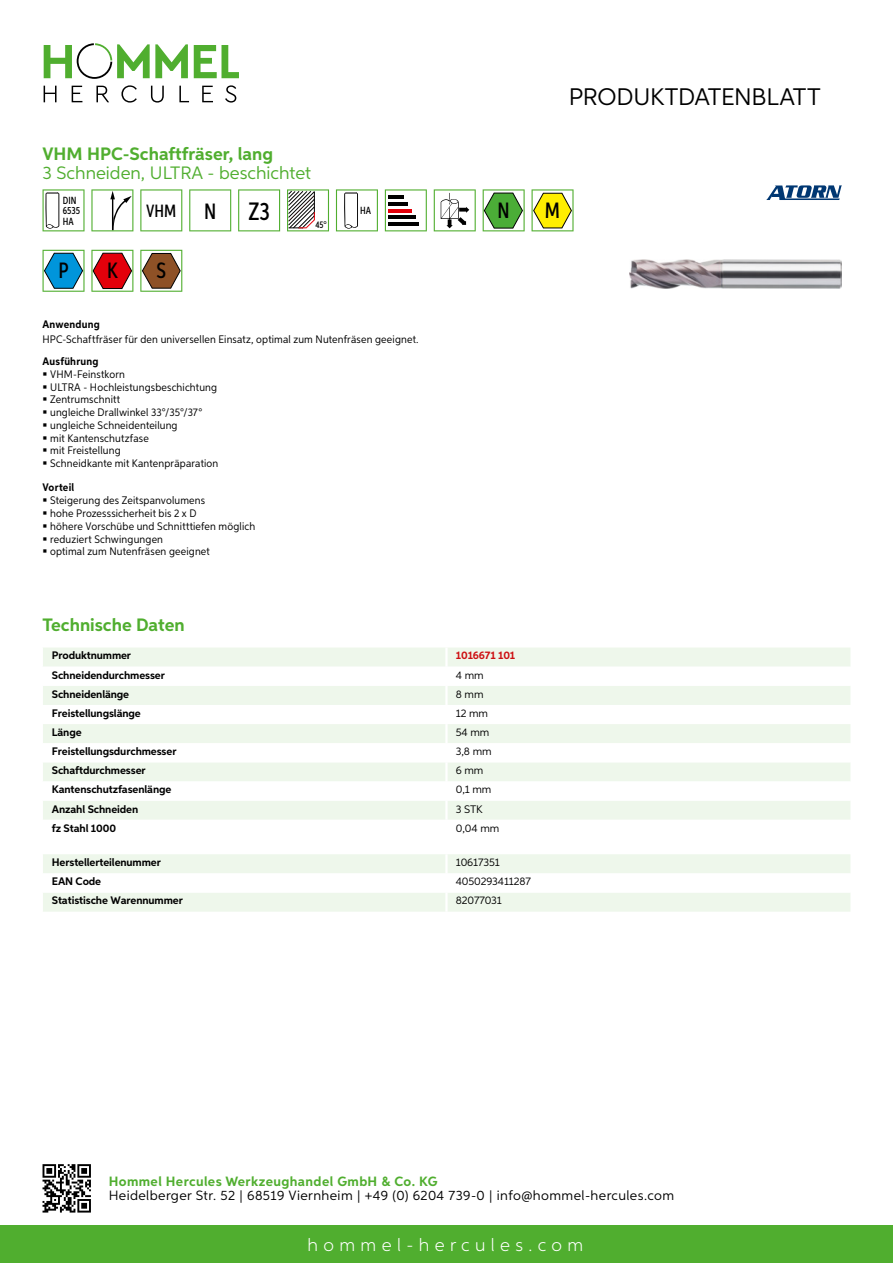
<style>
.page{position:relative;width:893px;height:1263px;background:#fff}
.page>*{position:absolute;margin:0;border:0;box-sizing:border-box;transform-origin:0 0}
.t1{font:500 25.2px "Aspira XX Nar";color:#000}
.t2{font:24px "Aspira";letter-spacing:-.01em;color:#000}
.t3{font:500 22.2px "Aspira XX Nar";color:#000}
.t4{font:700 18px "Aspira";color:#50ae2f}
.t5{font:18px "Aspira";color:#50ae2f}
.t6{font:300 18px "Aspira";letter-spacing:.3em;color:#fff}
.t7{font:500 17.85px "Aspira XX Nar";color:#000}
.t8{font:13.5px "Aspira";letter-spacing:.03em;color:#000}
.t9{font:700 13.5px "Aspira";letter-spacing:.03em;color:#50ae2f}
.t10{font:10.95px/12.8px "Aspira Nar";letter-spacing:.015em;color:#000}
.t11{font:700 10.95px "Aspira";letter-spacing:-.01em;color:#000}
.t12{font:10.95px "Aspira";letter-spacing:-.01em;color:#000}
.t13{font:700 10.95px "Aspira Nar";letter-spacing:.02em;color:#000}
.t14{font:700 10.95px "Aspira";letter-spacing:-.01em;color:#cd1013}
.t15{font:500 10.35px/10.4px "Aspira XX Nar";color:#000}
.t16{font:500 9.6px "Aspira XX Nar";color:#000}
.s1{font-size:22.2px}
</style>
<div class="page">
<div style="left:0;top:1226px;width:893px;height:37px;background:#50ae2f"></div>
<svg style="left:43px;top:1164px;width:48px;height:48px"></svg>
<svg style="left:194px;top:45px;width:45px;height:33px"></svg>
<svg style="left:44px;top:43px;width:144px;height:36px"></svg>
<svg style="left:44px;top:86px;width:13px;height:16px"></svg>
<svg style="left:72px;top:86px;width:10px;height:16px"></svg>
<svg style="left:96px;top:86px;width:13px;height:16px"></svg>
<svg style="left:121px;top:85px;width:16px;height:18px"></svg>
<svg style="left:151px;top:86px;width:13px;height:17px"></svg>
<svg style="left:179px;top:86px;width:10px;height:16px"></svg>
<svg style="left:202px;top:86px;width:11px;height:16px"></svg>
<svg style="left:225px;top:85px;width:11px;height:18px"></svg>
<div style="left:43px;top:648px;width:807px;height:18px;background:#eef7eb"></div>
<svg style="left:43px;top:686px;width:807px;height:134px;fill:#eef7eb"></svg>
<hr style="left:445px;top:647px;width:3px;height:20px;background:#fff">
<hr style="left:445px;top:686px;width:3px;height:19px;background:#fff">
<hr style="left:445px;top:705px;width:3px;height:19px;background:#fff">
<hr style="left:445px;top:724px;width:3px;height:19px;background:#fff">
<hr style="left:445px;top:743px;width:3px;height:19px;background:#fff">
<hr style="left:445px;top:762px;width:3px;height:19px;background:#fff">
<hr style="left:445px;top:781px;width:3px;height:20px;background:#fff">
<hr style="left:445px;top:801px;width:3px;height:19px;background:#fff">
<svg style="left:43px;top:854px;width:807px;height:58px"></svg>
<hr style="left:445px;top:892px;width:3px;height:20px;background:#fff">
<svg style="left:43px;top:189px;width:42px;height:42px"></svg>
<svg style="left:91px;top:189px;width:42px;height:42px"></svg>
<svg style="left:140px;top:189px;width:42px;height:42px"></svg>
<svg style="left:189px;top:189px;width:42px;height:42px"></svg>
<svg style="left:238px;top:189px;width:42px;height:42px"></svg>
<svg style="left:287px;top:189px;width:42px;height:42px"></svg>
<svg style="left:336px;top:189px;width:42px;height:42px"></svg>
<svg style="left:385px;top:189px;width:42px;height:42px"></svg>
<hr style="left:388px;top:196px;width:16px;height:3px;background:#000">
<hr style="left:388px;top:202px;width:20px;height:4px;background:#000">
<hr style="left:388px;top:209px;width:23px;height:3px;background:#e3000b">
<hr style="left:388px;top:216px;width:27px;height:3px;background:#000">
<hr style="left:388px;top:222px;width:31px;height:4px;background:#000">
<svg style="left:434px;top:189px;width:42px;height:42px"></svg>
<svg style="left:483px;top:189px;width:42px;height:42px"></svg>
<svg style="left:532px;top:189px;width:42px;height:42px"></svg>
<svg style="left:43px;top:250px;width:42px;height:42px"></svg>
<svg style="left:91px;top:250px;width:42px;height:42px"></svg>
<svg style="left:140px;top:250px;width:42px;height:42px"></svg>
<img style="left:629px;top:259px;width:213px;height:29px">
<svg style="left:766px;top:185px;width:76px;height:15px"></svg>
<h2 class="t2" style="left:569px;top:82px;width:253px">Produktdatenblatt</h2>
<h3 class="t4" style="left:43px;top:142px;width:232px">VHM HPC-Schaftfräser, lang</h3>
<h3 class="t5" style="left:43px;top:162px;width:119px">3 Schneiden, ULTRA</h3>
<h3 class="t5" style="left:207px;top:162px;width:105px">- beschichtet</h3>
<p class="t15" style="left:63px;top:195px;width:19px">DIN<br>6535<br>HA</p>
<h3 class="t7" style="left:146px;top:200px;width:72px">VHM <span class="s1">N</span></h3>
<h1 class="t1" style="left:248px;top:196px;width:23px">Z3</h1>
<h3 class="t3" style="left:59px;top:257px;width:12px">P</h3>
<h3 class="t3" style="left:107px;top:257px;width:12px">K</h3>
<h3 class="t3" style="left:156px;top:257px;width:11px">S</h3>
<p class="t16" style="left:315px;top:219px;width:13px">45°</p>
<p class="t15" style="left:360px;top:205px;width:12px">HA</p>
<h3 class="t3" style="left:498px;top:197px;width:14px">N</h3>
<h3 class="t3" style="left:545px;top:197px;width:17px">M</h3>
<p class="t13" style="left:43px;top:317px;width:59px">Anwendung</p>
<p class="t10" style="left:43px;top:332px;width:377px">HPC-Schaftfräser für den universellen Einsatz, optimal zum Nutenfräsen geeignet.</p>
<p class="t13" style="left:43px;top:354px;width:58px">Ausführung</p>
<p class="t10" style="left:50px;top:367px;width:170px">VHM-Feinstkorn<br>ULTRA - Hochleistungsbeschichtung<br>Zentrumschnitt<br>ungleiche Drallwinkel 33°/35°/37° ungleiche Schneidenteilung<br>mit Kantenschutzfase<br>mit Freistellung<br>Schneidkante mit Kantenpräparation</p>
<p class="t13" style="left:43px;top:481px;width:33px">Vorteil</p>
<p class="t10" style="left:50px;top:494px;width:207px">Steigerung des Zeitspanvolumens<br>hohe Prozesssicherheit bis 2 x D<br>höhere Vorschübe und Schnitttiefen möglich reduziert Schwingungen<br>optimal zum Nutenfräsen geeignet</p>
<h3 class="t4" style="left:43px;top:613px;width:144px">Technische Daten</h3>
<p class="t11" style="left:52px;top:649px;width:81px">Produktnummer</p>
<p class="t14" style="left:456px;top:649px;width:61px">1016671 101</p>
<p class="t11" style="left:52px;top:668px;width:115px">Schneidendurchmesser</p>
<p class="t12" style="left:456px;top:668px;width:29px">4 mm</p>
<p class="t11" style="left:52px;top:687px;width:79px">Schneidenlänge</p>
<p class="t12" style="left:456px;top:687px;width:29px">8 mm</p>
<p class="t11" style="left:52px;top:706px;width:90px">Freistellungslänge</p>
<p class="t12" style="left:456px;top:706px;width:34px">12 mm</p>
<p class="t11" style="left:52px;top:725px;width:31px">Länge</p>
<p class="t12" style="left:456px;top:725px;width:35px">54 mm</p>
<p class="t11" style="left:52px;top:745px;width:126px">Freistellungsdurchmesser</p>
<p class="t12" style="left:456px;top:745px;width:37px">3,8 mm</p>
<p class="t11" style="left:52px;top:764px;width:95px">Schaftdurchmesser</p>
<p class="t12" style="left:456px;top:764px;width:29px">6 mm</p>
<p class="t11" style="left:52px;top:783px;width:121px">Kantenschutzfasenlänge</p>
<p class="t12" style="left:456px;top:783px;width:37px">0,1 mm</p>
<p class="t11" style="left:52px;top:802px;width:88px">Anzahl Schneiden</p>
<p class="t12" style="left:456px;top:802px;width:22px">3 STK</p>
<p class="t11" style="left:52px;top:821px;width:66px">fz Stahl 1000</p>
<p class="t12" style="left:456px;top:821px;width:45px">0,04 mm</p>
<p class="t11" style="left:52px;top:856px;width:111px">Herstellerteilenummer</p>
<p class="t12" style="left:456px;top:856px;width:45px">10617351</p>
<p class="t11" style="left:52px;top:875px;width:51px">EAN Code</p>
<p class="t12" style="left:456px;top:875px;width:77px">4050293411287</p>
<p class="t11" style="left:52px;top:894px;width:132px">Statistische Warennummer</p>
<p class="t12" style="left:456px;top:894px;width:48px">82077031</p>
<p class="t9" style="left:109px;top:1172px;width:330px">Hommel Hercules Werkzeughandel GmbH &amp; Co. KG</p>
<p class="t8" style="left:109px;top:1187px;width:567px">Heidelberger Str. 52 | 68519 Viernheim | +49 (0) 6204 739-0 | info@hommel-hercules.com</p>
<h3 class="t6" style="left:307px;top:1234px;width:277px">hommel-hercules.com</h3>
</div>
